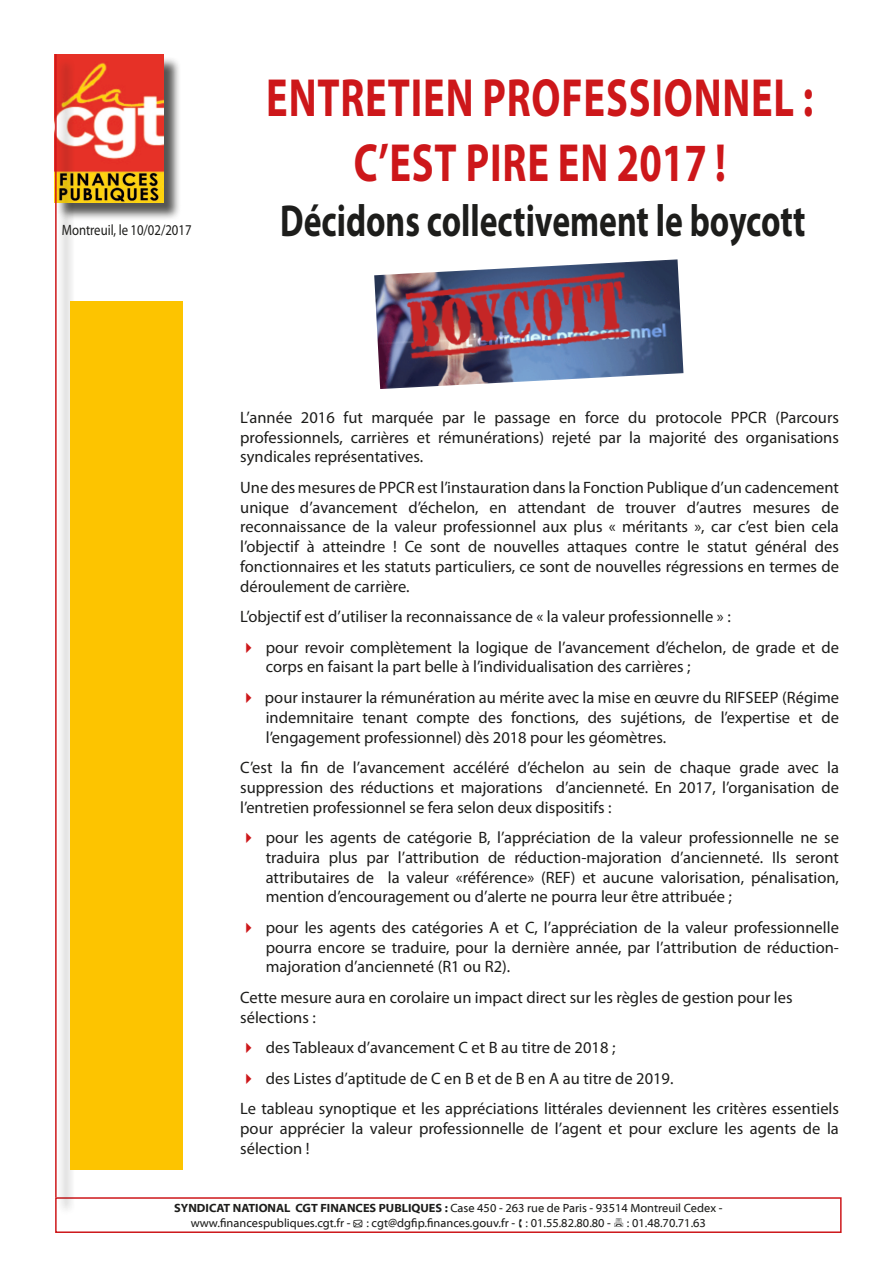
<style>
.page{position:relative;width:893px;height:1263px;background:#fff}
.page>*{position:absolute;margin:0;border:0;box-sizing:border-box;transform-origin:0 0}
.t1{font:700 54px/64.8px "Myriad Pro";letter-spacing:.02em;color:#cd171a;text-align:center;scale:.75 1}
.t2{font:700 45px "Myriad Pro";color:#1d1d1b;scale:.75 1}
.t3{font:16.5px/19.8px "Myriad Pro";color:#1d1d1b;text-align:justify}
.puces_noire_copie_2{font:15px "Myriad Pro";color:#1d1d1b;scale:.85 1}
.t4{font:12px/14.4px "Myriad Web Pro";color:#1d1d1b}
.s1{color:#cd171a}
.s2{font-weight:700}
</style>
<div class="page">
<div style="left:56px;top:56px;width:126px;height:165px;background:#1d1d1b;opacity:.75"></div>
<img style="left:54px;top:54px;width:109px;height:149px">
<div style="left:55px;top:1197px;width:787px;height:36px;border:2px solid #cd171a"></div>
<div style="left:57px;top:57px;width:18px;height:1158px;background:#1d1d1b;opacity:.75"></div>
<hr style="left:55px;top:54px;width:2px;height:1143px;background:#cd171a">
<div style="left:70px;top:301px;width:113px;height:868px;background:#fdc400"></div>
<img style="left:374px;top:259px;width:309px;height:130px">
<p class="puces_noire_copie_2" style="left:62px;top:220px;width:154px">Montreuil, le 10/02/2017</p>
<p class="t1" style="left:266px;top:64px;width:731px">ENTRETIEN PROFESSIONNEL :<br>C’EST PIRE EN 2017 !</p>
<p class="t2" style="left:280px;top:192px;width:702px">Décidons collectivement le boycott</p>
<p class="t3" style="left:240px;top:407px;width:600px">L’année 2016 fut marquée par le passage en force du protocole PPCR (Parcours professionnels, carrières et rémunérations) rejeté par la majorité des organisations syndicales représentatives.</p>
<p class="t3" style="left:240px;top:477px;width:600px">Une des mesures de PPCR est l’instauration dans la Fonction Publique d’un cadencement unique d’avancement d’échelon, en attendant de trouver d’autres mesures de reconnaissance de la valeur professionnel aux plus « méritants », car c’est bien cela l’objectif à atteindre ! Ce sont de nouvelles attaques contre le statut général des fonctionnaires et les statuts particuliers, ce sont de nouvelles régressions en termes de déroulement de carrière.</p>
<p class="t3" style="left:240px;top:606px;width:492px">L’objectif est d’utiliser la reconnaissance de « la valeur professionnelle » :</p>
<p class="t3" style="left:266px;top:637px;width:575px;text-indent:-26px"><span class="s1">✔</span> pour revoir complètement la logique de l’avancement d’échelon, de grade et de corps en faisant la part belle à l’individualisation des carrières ;</p>
<p class="t3" style="left:266px;top:687px;width:575px;text-indent:-26px"><span class="s1">✔</span> pour instaurer la rémunération au mérite avec la mise en œuvre du RIFSEEP (Régime indemnitaire tenant compte des fonctions, des sujétions, de l’expertise et de l’engagement professionnel) dès 2018 pour les géomètres.</p>
<p class="t3" style="left:240px;top:757px;width:600px">C’est la fin de l’avancement accéléré d’échelon au sein de chaque grade avec la suppression des réductions et majorations d’ancienneté. En 2017, l’organisation de l’entretien professionnel se fera selon deux dispositifs :</p>
<p class="t3" style="left:266px;top:827px;width:575px;text-indent:-26px"><span class="s1">✔</span> pour les agents de catégorie B, l’appréciation de la valeur professionnelle ne se traduira plus par l’attribution de réduction-majoration d’ancienneté. Ils seront attributaires de la valeur «référence» (REF) et aucune valorisation, pénalisation, mention d’encouragement ou d’alerte ne pourra leur être attribuée ;</p>
<p class="t3" style="left:266px;top:917px;width:575px;text-indent:-26px"><span class="s1">✔</span> pour les agents des catégories A et C, l’appréciation de la valeur professionnelle pourra encore se traduire, pour la dernière année, par l’attribution de réduction&shy;majoration d’ancienneté (R1 ou R2).</p>
<p class="t3" style="left:240px;top:987px;width:554px">Cette mesure aura en corolaire un impact direct sur les règles de gestion pour les sélections :</p>
<p class="t3" style="left:240px;top:1037px;width:377px"><span class="s1">✔</span> des Tableaux d’avancement C et B au titre de 2018 ;</p>
<p class="t3" style="left:240px;top:1068px;width:435px"><span class="s1">✔</span> des Listes d’aptitude de C en B et de B en A au titre de 2019.</p>
<p class="t3" style="left:240px;top:1098px;width:600px">Le tableau synoptique et les appréciations littérales deviennent les critères essentiels pour apprécier la valeur professionnelle de l’agent et pour exclure les agents de la sélection !</p>
<p class="t4" style="left:191px;top:1201px;width:533px;text-indent:-17px"><span class="s2">SYNDICAT NATIONAL CGT FINANCES PUBLIQUES :</span> Case 450 - 263 rue de Paris - 93514 Montreuil Cedex - www.financespubliques.cgt.fr - ● : cgt@dgfip.finances.gouv.fr - : 01.55.82.80.80 -</p>
<p class="t4" style="left:627px;top:1216px;width:81px">: 01.48.70.71.63</p>
</div>
